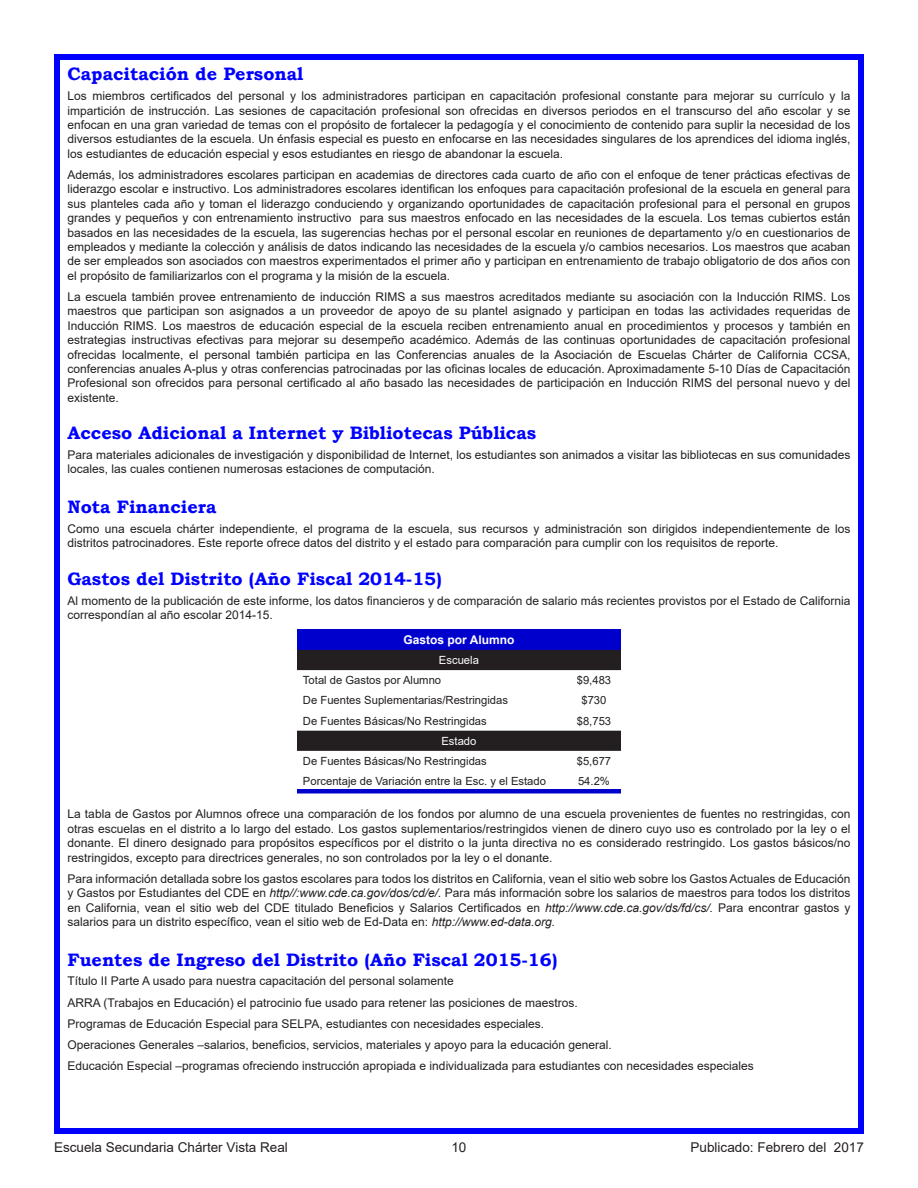
<style>
.page{position:relative;width:918px;height:1188px;background:#fff}
.page>*{position:absolute;margin:0;border:0;box-sizing:border-box;transform-origin:0 0}
.Element_Header{font:700 18px "Bookman Old Style";color:#00f}
.t1{font:13.5px "Arial";color:#231f20}
.Body_Text_-_Left_Jus{font:12px/14.4px "Arial";color:#231f20;text-align:justify}
.t2{font:700 12px "Arial";color:#fff}
.t3{font:11.25px/20.2px "Arial";color:#231f20}
.s1{color:#fff}
.s2{font-style:italic}
</style>
<div class="page">
<div style="left:54px;top:54px;width:810px;height:1080px;border:6px solid #00f"></div>
<div style="left:297px;top:629px;width:324px;height:21px;background:#0000cd"></div>
<svg style="left:297px;top:650px;width:324px;height:101px"></svg>
<div style="left:297px;top:789px;width:270px;height:5px;background:#0000cd"></div>
<div style="left:567px;top:789px;width:54px;height:5px;background:#0000cd"></div>
<p class="Element_Header" style="left:68px;top:61px;width:237px">Capacitación de Personal</p>
<p class="Body_Text_-_Left_Jus" style="left:68px;top:89px;width:785px">Los miembros certificados del personal y los administradores participan en capacitación profesional constante para mejorar su currículo y la impartición de instrucción. Las sesiones de capacitación profesional son ofrecidas en diversos periodos en el transcurso del año escolar y se enfocan en una gran variedad de temas con el propósito de fortalecer la pedagogía y el conocimiento de contenido para suplir la necesidad de los diversos estudiantes de la escuela. Un énfasis especial es puesto en enfocarse en las necesidades singulares de los aprendices del idioma inglés, los estudiantes de educación especial y esos estudiantes en riesgo de abandonar la escuela.</p>
<p class="Body_Text_-_Left_Jus" style="left:68px;top:167px;width:784px">Además, los administradores escolares participan en academias de directores cada cuarto de año con el enfoque de tener prácticas efectivas de liderazgo escolar e instructivo. Los administradores escolares identifican los enfoques para capacitación profesional de la escuela en general para sus planteles cada año y toman el liderazgo conduciendo y organizando oportunidades de capacitación profesional para el personal en grupos grandes y pequeños y con entrenamiento instructivo para sus maestros enfocado en las necesidades de la escuela. Los temas cubiertos están basados en las necesidades de la escuela, las sugerencias hechas por el personal escolar en reuniones de departamento y/o en cuestionarios de empleados y mediante la colección y análisis de datos indicando las necesidades de la escuela y/o cambios necesarios. Los maestros que acaban de ser empleados son asociados con maestros experimentados el primer año y participan en entrenamiento de trabajo obligatorio de dos años con el propósito de familiarizarlos con el programa y la misión de la escuela.</p>
<p class="Body_Text_-_Left_Jus" style="left:68px;top:289px;width:785px">La escuela también provee entrenamiento de inducción RIMS a sus maestros acreditados mediante su asociación con la Inducción RIMS. Los maestros que participan son asignados a un proveedor de apoyo de su plantel asignado y participan en todas las actividades requeridas de Inducción RIMS. Los maestros de educación especial de la escuela reciben entrenamiento anual en procedimientos y procesos y también en estrategias instructivas efectivas para mejorar su desempeño académico. Además de las continuas oportunidades de capacitación profesional ofrecidas localmente, el personal también participa en las Conferencias anuales de la Asociación de Escuelas Chárter de California CCSA, conferencias anuales A-plus y otras conferencias patrocinadas por las oficinas locales de educación. Aproximadamente 5-10 Días de Capacitación Profesional son ofrecidos para personal certificado al año basado las necesidades de participación en Inducción RIMS del personal nuevo y del existente.</p>
<p class="Element_Header" style="left:68px;top:420px;width:470px">Acceso Adicional a Internet y Bibliotecas Públicas</p>
<p class="Body_Text_-_Left_Jus" style="left:68px;top:448px;width:784px">Para materiales adicionales de investigación y disponibilidad de Internet, los estudiantes son animados a visitar las bibliotecas en sus comunidades locales, las cuales contienen numerosas estaciones de computación.</p>
<p class="Element_Header" style="left:68px;top:494px;width:151px">Nota Financiera</p>
<p class="Body_Text_-_Left_Jus" style="left:68px;top:521px;width:784px">Como una escuela chárter independiente, el programa de la escuela, sus recursos y administración son dirigidos independientemente de los distritos patrocinadores. Este reporte ofrece datos del distrito y el estado para comparación para cumplir con los requisitos de reporte.</p>
<p class="Element_Header" style="left:68px;top:566px;width:376px">Gastos del Distrito (Año Fiscal 2014-15)</p>
<p class="Body_Text_-_Left_Jus" style="left:68px;top:593px;width:784px">Al momento de la publicación de este informe, los datos financieros y de comparación de salario más recientes provistos por el Estado de California correspondían al año escolar 2014-15.</p>
<p class="t2" style="left:404px;top:631px;width:112px">Gastos por Alumno</p>
<p class="t3" style="left:303px;top:650px;width:178px;text-indent:136px"><span class="s1">Escuela<br></span>Total de Gastos por Alumno</p>
<p class="t3" style="left:577px;top:670px;width:36px">$9,483</p>
<p class="t3" style="left:303px;top:690px;width:207px">De Fuentes Suplementarias/Restringidas</p>
<p class="t3" style="left:581px;top:690px;width:27px">$730</p>
<p class="t3" style="left:303px;top:711px;width:185px">De Fuentes Básicas/No Restringidas</p>
<p class="t3" style="left:577px;top:711px;width:36px">$8,753</p>
<p class="t3" style="left:303px;top:731px;width:185px;text-indent:138px"><span class="s1">Estado<br></span>De Fuentes Básicas/No Restringidas</p>
<p class="t3" style="left:577px;top:751px;width:36px">$5,677</p>
<p class="t3" style="left:303px;top:771px;width:245px">Porcentaje de Variación entre la Esc. y el Estado</p>
<p class="t3" style="left:578px;top:771px;width:33px">54.2%</p>
<p class="Body_Text_-_Left_Jus" style="left:68px;top:807px;width:785px">La tabla de Gastos por Alumnos ofrece una comparación de los fondos por alumno de una escuela provenientes de fuentes no restringidas, con otras escuelas en el distrito a lo largo del estado. Los gastos suplementarios/restringidos vienen de dinero cuyo uso es controlado por la ley o el donante. El dinero designado para propósitos específicos por el distrito o la junta directiva no es considerado restringido. Los gastos básicos/no restringidos, excepto para directrices generales, no son controlados por la ley o el donante.</p>
<p class="Body_Text_-_Left_Jus" style="left:68px;top:871px;width:784px">Para información detallada sobre los gastos escolares para todos los distritos en California, vean el sitio web sobre los Gastos Actuales de Educación y Gastos por Estudiantes del CDE en <span class="s2">http//:www.cde.ca.gov/dos/cd/e/.</span> Para más información sobre los salarios de maestros para todos los distritos en California, vean el sitio web del CDE titulado Beneficios y Salarios Certificados en <span class="s2">http://www.cde.ca.gov/ds/fd/cs/.</span> Para encontrar gastos y salarios para un distrito específico, vean el sitio web de Ed-Data en: <span class="s2">http://www.ed-data.org.</span></p>
<p class="Element_Header" style="left:68px;top:947px;width:491px">Fuentes de Ingreso del Distrito (Año Fiscal 2015-16)</p>
<p class="Body_Text_-_Left_Jus" style="left:68px;top:974px;width:388px">Título II Parte A usado para nuestra capacitación del personal solamente</p>
<p class="Body_Text_-_Left_Jus" style="left:68px;top:995px;width:512px">ARRA (Trabajos en Educación) el patrocinio fue usado para retener las posiciones de maestros.</p>
<p class="Body_Text_-_Left_Jus" style="left:68px;top:1016px;width:478px">Programas de Educación Especial para SELPA, estudiantes con necesidades especiales.</p>
<p class="Body_Text_-_Left_Jus" style="left:68px;top:1037px;width:546px">Operaciones Generales –salarios, beneficios, servicios, materiales y apoyo para la educación general.</p>
<p class="Body_Text_-_Left_Jus" style="left:68px;top:1059px;width:688px">Educación Especial –programas ofreciendo instrucción apropiada e individualizada para estudiantes con necesidades especiales</p>
<p class="t1" style="left:54px;top:1138px;width:235px">Escuela Secundaria Chárter Vista Real</p>
<p class="t1" style="left:451px;top:1138px;width:17px">10</p>
<p class="t1" style="left:691px;top:1138px;width:175px">Publicado: Febrero del 2017</p>
</div>
